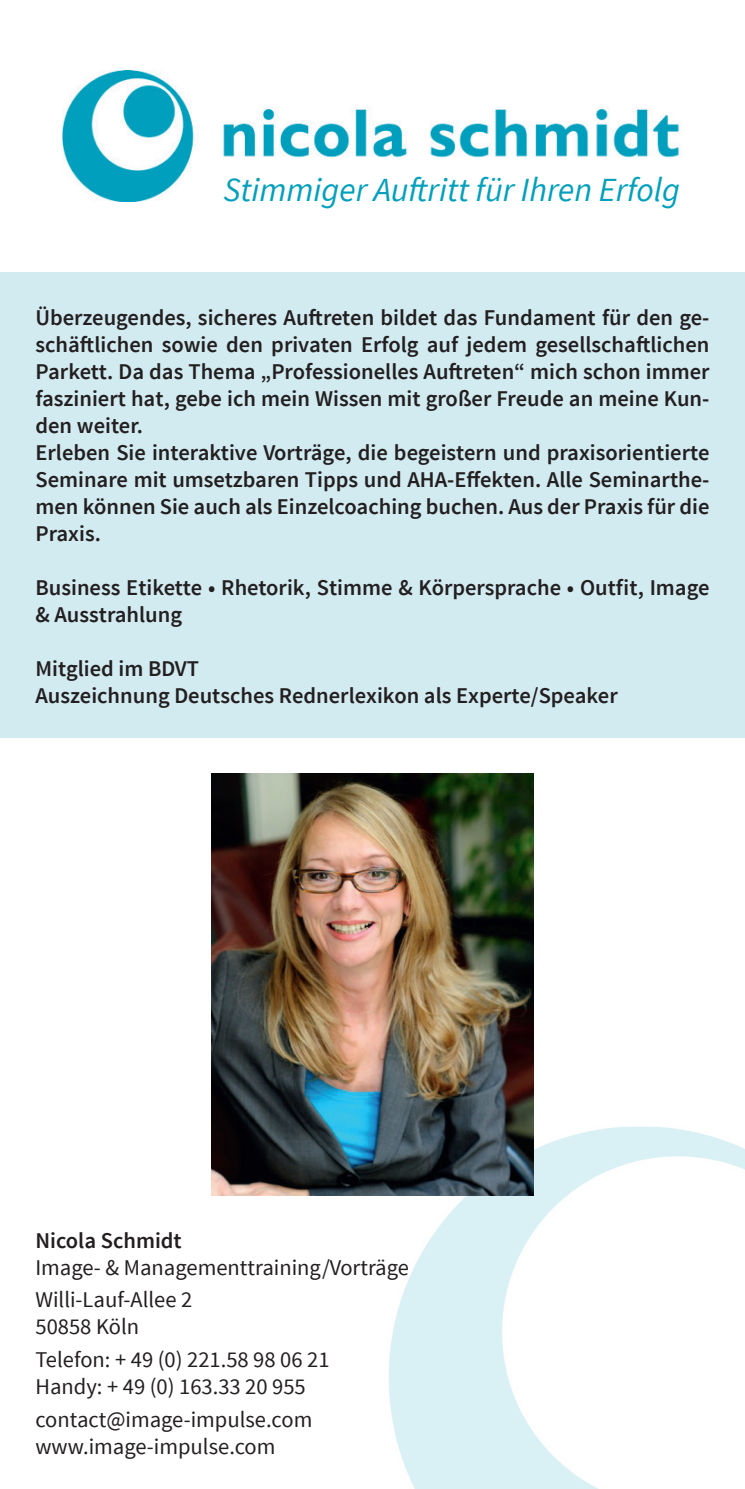
<style>
.page{position:relative;width:745px;height:1489px;background:#fff}
.page>*{position:absolute;margin:0;border:0;box-sizing:border-box;transform-origin:0 0}
.t1{font:italic 33.75px "Source Sans Pro";color:#009fbc}
.t2{font:600 22.5px/27px "Source Sans Pro";color:#231f20}
.t3{font:22.5px/32.5px "Source Sans Pro";color:#231f20}
</style>
<div class="page">
<img style="left:387px;top:1126px;width:357px;height:362px">
<img style="left:62px;top:71px;width:617px;height:130px">
<div style="left:0;top:272px;width:744px;height:466px;background:#d2ebf1"></div>
<img style="left:211px;top:773px;width:322px;height:422px">
<h1 class="t1" style="left:223px;top:169px;width:458px">Stimmiger Auftritt für Ihren Erfolg</h1>
<p class="t2" style="left:35px;top:304px;width:675px">Überzeugendes, sicheres Auftreten bildet das Fundament für den ge&shy;schäftlichen sowie den privaten Erfolg auf jedem gesellschaftlichen Parkett. Da das Thema „Professionelles Auftreten“ mich schon immer fasziniert hat, gebe ich mein Wissen mit großer Freude an meine Kun&shy;den weiter.<br>Erleben Sie interaktive Vorträge, die begeistern und praxisorientierte Seminare mit umsetzbaren Tipps und AHA-Effekten. Alle Seminarthe&shy;men können Sie auch als Einzelcoaching buchen. Aus der Praxis für die Praxis.</p>
<p class="t2" style="left:35px;top:574px;width:675px">Business Etikette • Rhetorik, Stimme &amp; Körpersprache • Outfit, Image &amp; Ausstrahlung</p>
<p class="t2" style="left:35px;top:655px;width:583px">Mitglied im BDVT<br>Auszeichnung Deutsches Rednerlexikon als Experte/Speaker</p>
<p class="t2" style="left:35px;top:1227px;width:148px">Nicola Schmidt</p>
<p class="t3" style="left:35px;top:1251px;width:375px">Image- &amp; Managementtraining/Vorträge<br>Willi-Lauf-Allee 2</p>
<p class="t3" style="left:35px;top:1310px;width:295px">50858 Köln<br>Telefon: + 49 (0) 221.58 98 06 21</p>
<p class="t3" style="left:35px;top:1370px;width:278px">Handy: + 49 (0) 163.33 20 955 contact@image-impulse.com</p>
<p class="t3" style="left:35px;top:1429px;width:241px">www.image-impulse.com</p>
</div>
